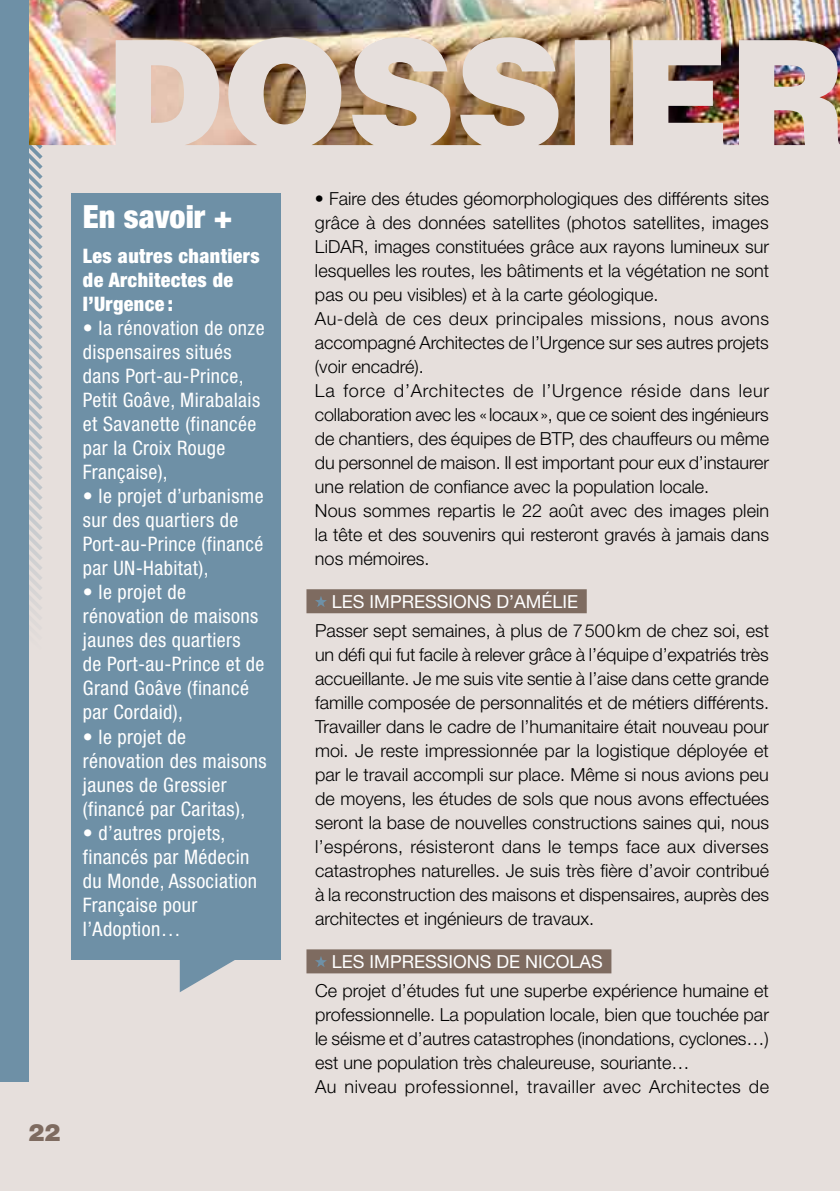
<style>
.page{position:relative;width:840px;height:1191px;background:#fff}
.page>*{position:absolute;margin:0;border:0;box-sizing:border-box;transform-origin:0 0}
.t1{font:900 condensed 32px "Helvetica Neue LT Std";color:#fff}
.t2{font:900 24px "Helvetica Neue LT Std";color:#7e6b60}
.t3{font:condensed 20px/24px "Helvetica Neue LT Std";letter-spacing:.02em;color:#fff}
.t4{font:900 condensed 20px/24px "Helvetica Neue LT Std";letter-spacing:.02em;color:#fff}
.t5{font:300 18px/24px "Helvetica Neue LT Std";color:#000;text-align:justify}
.t6{font:18px "Helvetica Neue LT Std";color:#fff}
</style>
<div class="page">
<div style="left:0;top:0;width:839px;height:1191px;background:#e6dfdc"></div>
<svg style="left:28px;top:145px;width:15px;height:509px"></svg>
<img style="left:28px;top:0;width:812px;height:145px">
<div style="left:0;top:0;width:28px;height:1081px;background:#6e90a6"></div>
<div style="left:306px;top:589px;width:280px;height:24px;background:#7e6b60"></div>
<div style="left:306px;top:949px;width:305px;height:24px;background:#7e6b60"></div>
<svg style="left:315px;top:596px;width:12px;height:11px"></svg>
<svg style="left:315px;top:956px;width:12px;height:11px"></svg>
<div style="left:71px;top:193px;width:210px;height:766px;background:#6e90a6"></div>
<svg style="left:180px;top:959px;width:61px;height:33px"></svg>
<h1 class="t1" style="left:83px;top:197px;width:151px">En savoir +</h1>
<p class="t4" style="left:83px;top:244px;width:178px">Les autres chantiers de Architectes de l’Urgence :</p>
<p class="t3" style="left:83px;top:316px;width:183px">• la rénovation de onze dispensaires situés dans Port-au-Prince,<br>Petit Goâve, Mirabalais et Savanette (financée par la Croix Rouge<br>Française),</p>
<p class="t3" style="left:83px;top:484px;width:182px">• le projet d’urbanisme sur des quartiers de<br>Port-au-Prince (financé par UN-Habitat),</p>
<p class="t3" style="left:83px;top:580px;width:183px">• le projet de rénovation de maisons jaunes des quartiers<br>de Port-au-Prince et de<br>Grand Goâve (financé par Cordaid),</p>
<p class="t3" style="left:83px;top:724px;width:185px">• le projet de rénovation des maisons jaunes de Gressier (financé par Caritas),</p>
<p class="t3" style="left:83px;top:820px;width:176px">• d’autres projets, financés par Médecin du Monde, Association<br>Française pour l’Adoption…</p>
<h2 class="t2" style="left:28px;top:1118px;width:34px">22</h2>
<p class="t5" style="left:315px;top:186px;width:455px">• Faire des études géomorphologiques des différents sites grâce à des données satellites (photos satellites, images LiDAR</p>
<p class="t5" style="left:315px;top:234px;width:455px;text-align:left;text-indent:49px">, images constituées grâce aux rayons lumineux sur lesquelles les routes, les bâtiments et la végétation ne sont pas ou peu visibles) et à la carte géologique.<br>Au-delà de ces deux principales missions, nous avons accompagné Architectes de l’Urgence sur ses autres projets (voir encadré).<br>La force d’Architectes de l’Urgence réside dans leur collaboration avec les « locaux», que ce soient des ingénieurs de chantiers, des équipes de BTP, des chauffeurs ou même du personnel de maison. Il est important pour eux d’instaurer une relation de confiance avec la population locale.<br>Nous sommes repartis le 22 août avec des images plein la tête et des souvenirs qui resteront gravés à jamais dans nos mémoires.</p>
<p class="t6" style="left:332px;top:591px;width:248px">LES IMPRESSIONS D’AMÉLIE</p>
<p class="t5" style="left:315px;top:618px;width:455px">Passer sept semaines, à plus de 7500km de chez soi, est un défi qui fut facile à relever grâce à l’équipe d’expatriés très accueillante. Je me suis vite sentie à l’aise dans cette grande famille composée de personnalités et de métiers différents.<br>Travailler dans le cadre de l’humanitaire était nouveau pour moi. Je reste impressionnée par la logistique déployée et par le travail accompli sur place. Même si nous avions peu de moyens, les études de sols que nous avons effectuées seront la base de nouvelles constructions saines qui, nous l’espérons, résisteront dans le temps face aux diverses catastrophes naturelles. Je suis très fière d’avoir contribué à la reconstruction des maisons et dispensaires, auprès des architectes et ingénieurs de travaux.</p>
<p class="t6" style="left:332px;top:951px;width:272px">LES IMPRESSIONS DE NICOLAS</p>
<p class="t5" style="left:315px;top:978px;width:455px;text-align:left">Ce projet d’études fut une superbe expérience humaine et professionnelle. La population locale, bien que touchée par le séisme et d’autres catastrophes (inondations, cyclones…) est une population très chaleureuse, souriante…<br>Au niveau professionnel, travailler avec Architectes de</p>
</div>
